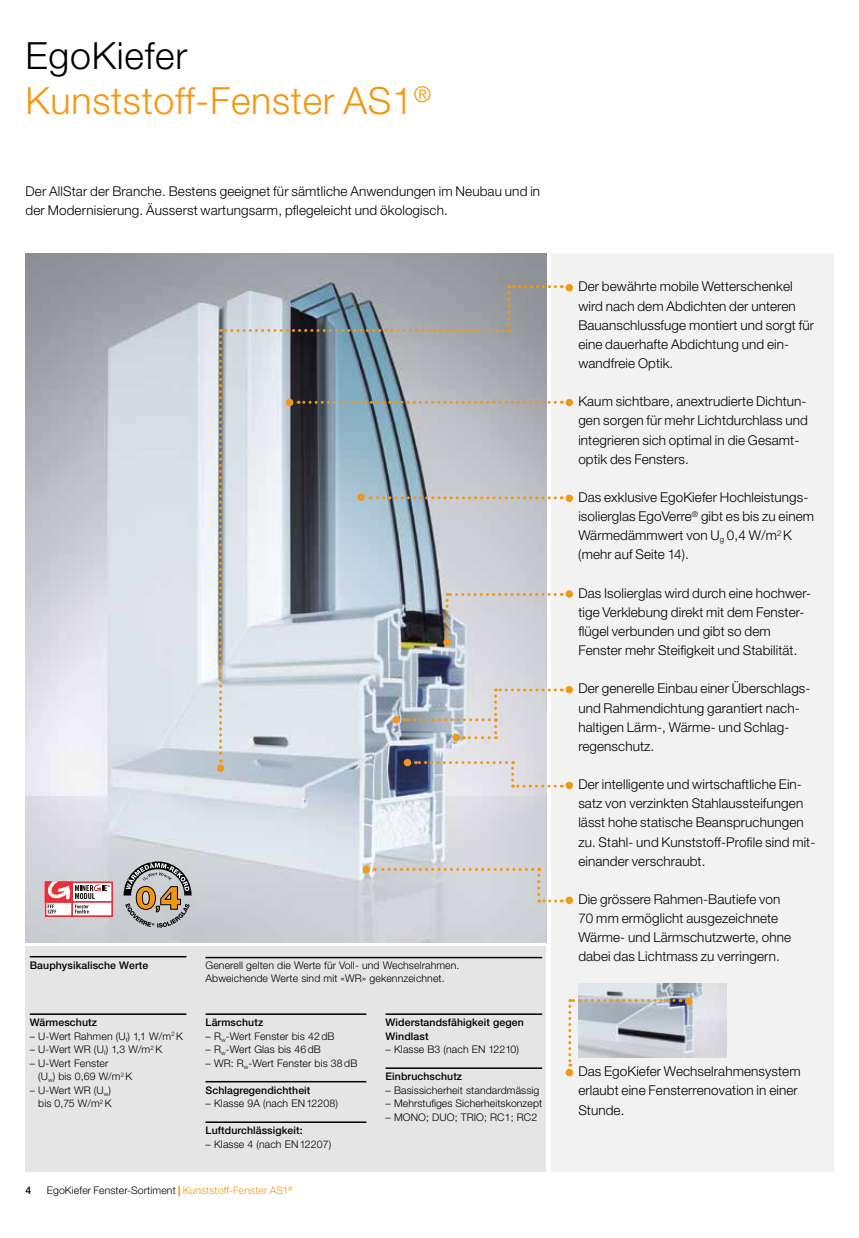
<style>
.page{position:relative;width:859px;height:1238px;background:#fff}
.page>*{position:absolute;margin:0;border:0;box-sizing:border-box;transform-origin:0 0}
.t1{font:300 37.5px/45px "Helvetica Neue LT Std";letter-spacing:.02em;color:#f49712}
.t2{font:300 13.5px/19.2px "Helvetica Neue LT Std";letter-spacing:.01em;color:#000}
.t3{font:300 10.5px/13.5px "Helvetica Neue LT Std";letter-spacing:.01em;color:#000}
.t4{font:500 10.5px/13.5px "Helvetica Neue LT Std";letter-spacing:.01em;color:#000}
.s1{color:#000}
.s2{font-weight:800;color:#f49712}
.s3{color:#f49712}
</style>
<div class="page">
<div style="left:551px;top:253px;width:282px;height:918px;background:#f2f2f2"></div>
<div style="left:26px;top:946px;width:520px;height:225px;background:#e5e5e5"></div>
<img style="left:26px;top:253px;width:520px;height:689px">
<img style="left:578px;top:983px;width:148px;height:74px">
<div style="left:566px;top:284px;width:7px;height:7px;background:#f49712;border-radius:50%"></div>
<div style="left:566px;top:399px;width:7px;height:7px;background:#f49712;border-radius:50%"></div>
<div style="left:566px;top:494px;width:7px;height:8px;background:#f49712;border-radius:50%"></div>
<div style="left:566px;top:590px;width:7px;height:7px;background:#f49712;border-radius:50%"></div>
<div style="left:566px;top:686px;width:7px;height:7px;background:#f49712;border-radius:50%"></div>
<div style="left:566px;top:781px;width:7px;height:8px;background:#f49712;border-radius:50%"></div>
<div style="left:566px;top:896px;width:7px;height:8px;background:#f49712;border-radius:50%"></div>
<div style="left:566px;top:1068px;width:7px;height:8px;background:#f49712;border-radius:50%"></div>
<svg style="left:45px;top:881px;width:68px;height:36px"></svg>
<svg style="left:124px;top:861px;width:68px;height:66px;background:#a69e94"></svg>
<svg style="left:568px;top:998px;width:106px;height:68px"></svg>
<div style="left:685px;top:997px;width:7px;height:8px;background:#f49712;border-radius:50%"></div>
<hr style="left:30px;top:1013px;width:156px;height:1px;background:#000">
<hr style="left:30px;top:955px;width:156px;height:2px;background:#000">
<hr style="left:206px;top:1013px;width:160px;height:1px;background:#000">
<hr style="left:206px;top:1080px;width:160px;height:2px;background:#000">
<hr style="left:206px;top:1121px;width:160px;height:1px;background:#000">
<hr style="left:386px;top:1013px;width:156px;height:1px;background:#000">
<hr style="left:386px;top:1067px;width:156px;height:1px;background:#000">
<hr style="left:206px;top:956px;width:336px;height:2px;background:#000">
<svg style="left:374px;top:867px;width:188px;height:35px;background:#d4d3d2"></svg>
<div style="left:363px;top:865px;width:7px;height:8px;background:#f49712;border-radius:50%"></div>
<svg style="left:219px;top:285px;width:336px;height:502px;background:#aaafb1"></svg>
<h1 class="t1" style="left:26px;top:33px;width:407px"><span class="s1">EgoKiefer<br></span>Kunststoff-Fenster AS1<sup>®</sup></h1>
<p class="t2" style="left:26px;top:181px;width:516px">Der AllStar der Branche. Bestens geeignet für sämtliche Anwendungen im Neubau und in der Modernisierung. Äusserst wartungsarm, pflegeleicht und ökologisch.</p>
<p class="t4" style="left:30px;top:958px;width:120px">Bauphysikalische Werte</p>
<p class="t4" style="left:30px;top:1015px;width:69px">Wärmeschutz</p>
<p class="t3" style="left:30px;top:1029px;width:155px">– U-Wert Rahmen (U<sub>f</sub>) 1,1 W/m<sup>2</sup> K</p>
<p class="t3" style="left:30px;top:1042px;width:134px">– U-Wert WR (U<sub>f</sub>) 1,3 W/m<sup>2</sup> K</p>
<p class="t3" style="left:38px;top:1056px;width:96px;text-indent:-9px">– U-Wert Fenster<br>(U<sub>w</sub>) bis 0,69 W/m<sup>2</sup> K</p>
<p class="t3" style="left:30px;top:1083px;width:83px;text-align:right">– U-Wert WR (U<sub>w</sub>) bis 0,75 W/m<sup>2</sup> K</p>
<p class="t3" style="left:206px;top:958px;width:255px">Generell gelten die Werte für Voll- und Wechselrahmen.<br>Abweichende Werte sind mit «WR» gekennzeichnet.</p>
<p class="t4" style="left:206px;top:1015px;width:59px">Lärmschutz</p>
<p class="t3" style="left:206px;top:1029px;width:131px">– R<sub>w</sub>-Wert Fenster bis 42 dB</p>
<p class="t3" style="left:206px;top:1042px;width:117px">– R<sub>w</sub>-Wert Glas bis 46 dB</p>
<p class="t3" style="left:206px;top:1056px;width:153px">– WR: R<sub>w</sub>-Wert Fenster bis 38 dB</p>
<p class="t4" style="left:206px;top:1083px;width:106px">Schlagregendichtheit</p>
<p class="t3" style="left:206px;top:1096px;width:134px">– Klasse 9A (nach EN 12208)</p>
<p class="t4" style="left:206px;top:1123px;width:99px">Luftdurchlässigkeit:</p>
<p class="t3" style="left:206px;top:1137px;width:127px">– Klasse 4 (nach EN 12207)</p>
<p class="t4" style="left:386px;top:1015px;width:140px">Widerstandsfähigkeit gegen<br>Windlast</p>
<p class="t3" style="left:386px;top:1042px;width:135px">– Klasse B3 (nach EN 12210)</p>
<p class="t4" style="left:386px;top:1069px;width:78px">Einbruchschutz</p>
<p class="t3" style="left:386px;top:1083px;width:155px">– Basissicherheit standardmässig</p>
<p class="t3" style="left:386px;top:1096px;width:158px">– Mehrstufiges Sicherheitskonzept</p>
<p class="t3" style="left:386px;top:1110px;width:153px">– MONO; DUO; TRIO; RC1; RC2</p>
<p class="t4" style="left:26px;top:1183px;width:7px">4</p>
<p class="t3" style="left:47px;top:1183px;width:247px">EgoKiefer Fenster-Sortiment <span class="s2">|</span> <span class="s3">Kunststoff-Fenster AS1</span><sup>®</sup></p>
<p class="t2" style="left:578px;top:277px;width:237px">Der bewährte mobile Wetterschenkel wird nach dem Abdichten der unteren Bauanschlussfuge montiert und sorgt für eine dauerhafte Abdichtung und ein&shy;wandfreie Optik.</p>
<p class="t2" style="left:578px;top:391px;width:231px">Kaum sichtbare, anextrudierte Dichtun&shy;gen sorgen für mehr Lichtdurchlass und integrieren sich optimal in die Gesamt&shy;optik des Fensters.</p>
<p class="t2" style="left:578px;top:487px;width:237px">Das exklusive EgoKiefer Hochleistungs&shy;isolierglas EgoVerre<sup>®</sup> gibt es bis zu einem Wärmedämmwert von U<sub>g</sub> 0,4 W/m<sup>2</sup> K (mehr auf Seite 14).</p>
<p class="t2" style="left:578px;top:583px;width:234px">Das Isolierglas wird durch eine hochwer&shy;tige Verklebung direkt mit dem Fenster&shy;flügel verbunden und gibt so dem Fenster mehr Steifigkeit und Stabilität.</p>
<p class="t2" style="left:578px;top:678px;width:234px">Der generelle Einbau einer Überschlags&shy;und Rahmendichtung garantiert nach&shy;haltigen Lärm-, Wärme- und Schlag&shy;regenschutz.</p>
<p class="t2" style="left:578px;top:774px;width:239px">Der intelligente und wirtschaftliche Ein&shy;satz von verzinkten Stahlaussteifungen lässt hohe statische Beanspruchungen zu. Stahl- und Kunststoff-Profile sind mit&shy;einander verschraubt.</p>
<p class="t2" style="left:578px;top:889px;width:214px">Die grössere Rahmen-Bautiefe von 70 mm ermöglicht ausgezeichnete Wärme- und Lärmschutzwerte, ohne dabei das Lichtmass zu verringern.</p>
<p class="t2" style="left:578px;top:1061px;width:224px">Das EgoKiefer Wechselrahmensystem erlaubt eine Fensterrenovation in einer<br>Stunde.</p>
</div>
